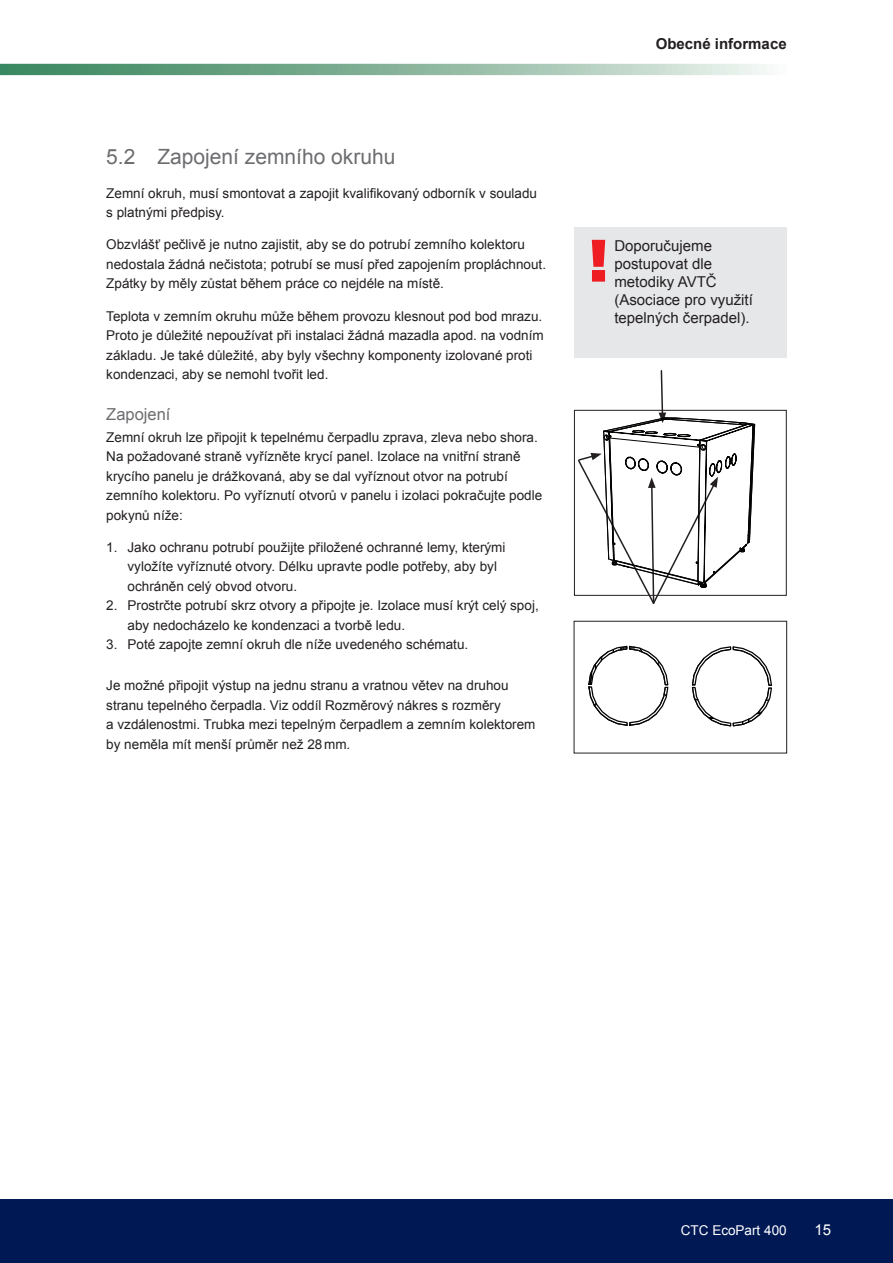
<style>
.page{position:relative;width:893px;height:1263px;background:#fff}
.page>*{position:absolute;margin:0;border:0;box-sizing:border-box;transform-origin:0 0}
.t1{font:800 expanded 58.5px "Helvetica Neue LT Std";color:#ee1d23}
.t2{font:21px "Arial";color:#6c6d70}
.t3{font:16.5px "Arial";color:#6c6d70}
.t4{font:15px/18px "Arial";color:#231f20}
.t5{font:700 15px "Arial";color:#231f20}
.t6{font:15px "Arial";color:#fff}
.t7{font:13.5px/19.5px "Arial";color:#231f20}
.t8{font:13.5px "Arial";color:#fff}
</style>
<div class="page">
<svg style="left:0;top:64px;width:766px;height:11px;background:#89b59d"></svg>
<div style="left:0;top:1199px;width:893px;height:64px;background:#001954"></div>
<div style="left:574px;top:227px;width:213px;height:130px;background:#e6e7e9"></div>
<svg style="left:576px;top:370px;width:179px;height:234px"></svg>
<div style="left:574px;top:410px;width:213px;height:186px;border:1px solid #231f20"></div>
<svg style="left:588px;top:645px;width:184px;height:82px"></svg>
<div style="left:574px;top:621px;width:213px;height:132px;border:1px solid #231f20"></div>
<h2 class="t2" style="left:106px;top:143px;width:291px">5.2 Zapojení zemního okruhu</h2>
<p class="t7" style="left:106px;top:183px;width:432px">Zemní okruh, musí smontovat a zapojit kvalifikovaný odborník v souladu s platnými předpisy.</p>
<p class="t7" style="left:106px;top:235px;width:441px">Obzvlášť pečlivě je nutno zajistit, aby se do potrubí zemního kolektoru nedostala žádná nečistota; potrubí se musí před zapojením propláchnout.<br>Zpátky by měly zůstat během práce co nejdéle na místě.</p>
<p class="t7" style="left:106px;top:306px;width:439px">Teplota v zemním okruhu může během provozu klesnout pod bod mrazu.<br>Proto je důležité nepoužívat při instalaci žádná mazadla apod. na vodním základu. Je také důležité, aby byly všechny komponenty izolované proti kondenzaci, aby se nemohl tvořit led.</p>
<p class="t3" style="left:106px;top:403px;width:66px">Zapojení</p>
<p class="t7" style="left:106px;top:427px;width:437px">Zemní okruh lze připojit k tepelnému čerpadlu zprava, zleva nebo shora.<br>Na požadované straně vyřízněte krycí panel. Izolace na vnitřní straně krycího panelu je drážkovaná, aby se dal vyříznout otvor na potrubí zemního kolektoru. Po vyříznutí otvorů v panelu i izolaci pokračujte podle pokynů níže:</p>
<p class="t7" style="left:128px;top:537px;width:379px;text-indent:-21px">1. Jako ochranu potrubí použijte přiložené ochranné lemy, kterými vyložíte vyříznuté otvory. Délku upravte podle potřeby, aby byl ochráněn celý obvod otvoru.</p>
<p class="t7" style="left:128px;top:596px;width:413px;text-indent:-21px">2. Prostrčte potrubí skrz otvory a připojte je. Izolace musí krýt celý spoj, aby nedocházelo ke kondenzaci a tvorbě ledu.</p>
<p class="t7" style="left:106px;top:635px;width:363px">3. Poté zapojte zemní okruh dle níže uvedeného schématu.</p>
<p class="t7" style="left:106px;top:676px;width:431px">Je možné připojit výstup na jednu stranu a vratnou větev na druhou stranu tepelného čerpadla. Viz oddíl Rozměrový nákres s rozměry<br>a vzdálenostmi. Trubka mezi tepelným čerpadlem a zemním kolektorem by neměla mít menší průměr než 28mm.</p>
<p class="t5" style="left:656px;top:34px;width:132px">Obecné informace</p>
<h1 class="t1" style="left:587px;top:223px;width:24px">!</h1>
<p class="t4" style="left:614px;top:237px;width:140px">Doporučujeme postupovat dle metodiky AVTČ (Asociace pro využití tepelných čerpadel).</p>
<p class="t8" style="left:681px;top:1221px;width:107px">CTC EcoPart 400</p>
<p class="t6" style="left:815px;top:1220px;width:18px">15</p>
</div>
